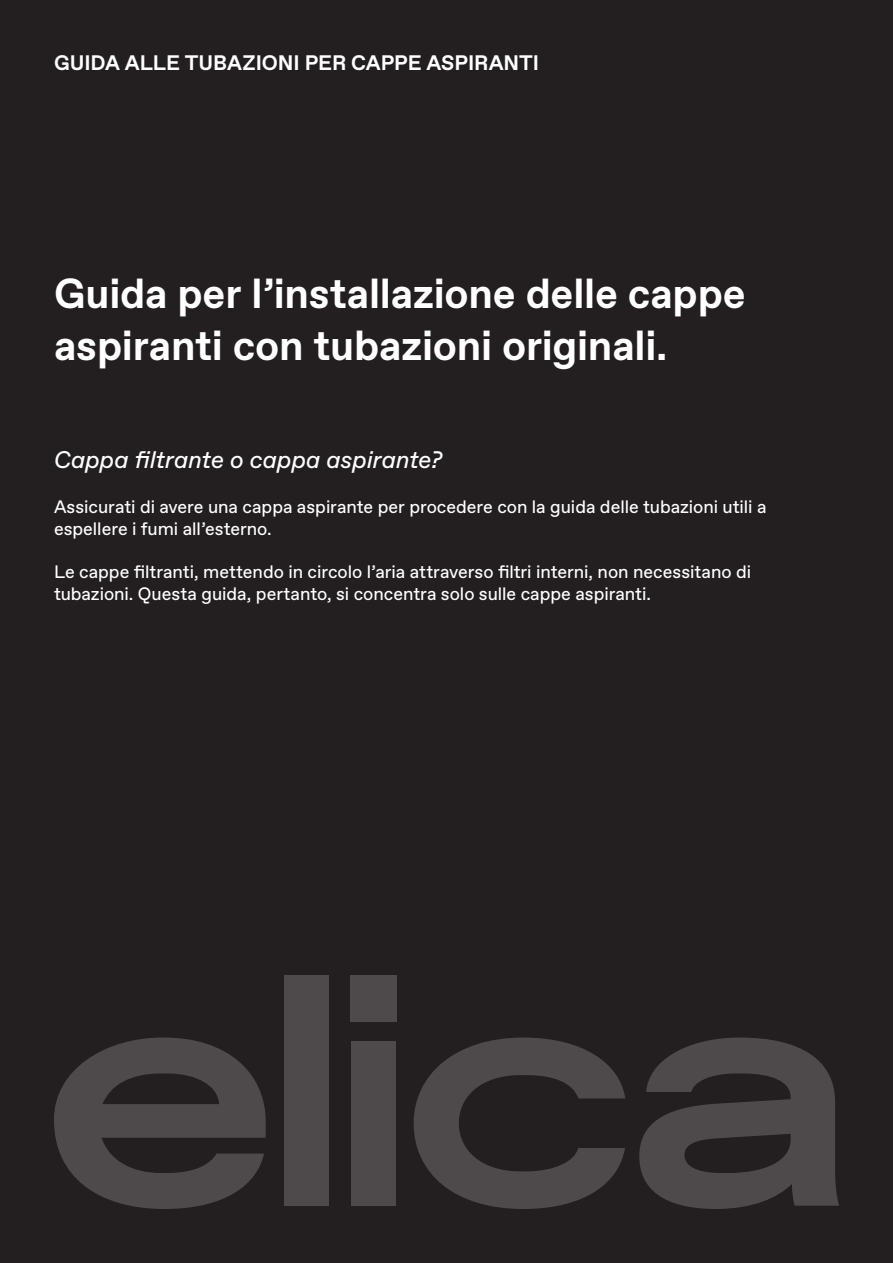
<style>
.page{position:relative;width:893px;height:1263px;background:#231f20}
.page>*{position:absolute;margin:0;border:0;box-sizing:border-box;transform-origin:0 0}
.t1{font:700 42px/52.5px "Elica Favorit";letter-spacing:-.005em;color:#fff}
.t2{font:italic 24px "Elica Favorit";letter-spacing:-.005em;color:#fff}
.t3{font:700 21px "Elica Favorit";letter-spacing:-.005em;color:#fff}
.t4{font:18px "Elica Favorit";color:#fff}
</style>
<div class="page">
<svg style="left:54px;top:1037px;width:212px;height:172px"></svg>
<div style="left:285px;top:975px;width:44px;height:231px;background:#4e4a4b"></div>
<div style="left:351px;top:1041px;width:45px;height:165px;background:#4e4a4b"></div>
<svg style="left:414px;top:1037px;width:211px;height:172px"></svg>
<svg style="left:639px;top:1037px;width:200px;height:172px"></svg>
<div style="left:350px;top:975px;width:47px;height:46px;background:#4e4a4b"></div>
<p class="t3" style="left:54px;top:48px;width:487px">GUIDA ALLE TUBAZIONI PER CAPPE ASPIRANTI</p>
<p class="t1" style="left:54px;top:267px;width:693px">Guida per l’installazione delle cappe aspiranti con tubazioni originali.</p>
<p class="t2" style="left:54px;top:444px;width:390px">Cappa filtrante o cappa aspirante?</p>
<p class="t4" style="left:54px;top:495px;width:714px">Assicurati di avere una cappa aspirante per procedere con la guida delle tubazioni utili a</p>
<p class="t4" style="left:54px;top:517px;width:219px">espellere i fumi all’esterno.</p>
<p class="t4" style="left:54px;top:560px;width:699px">Le cappe filtranti, mettendo in circolo l’aria attraverso filtri interni, non necessitano di</p>
<p class="t4" style="left:54px;top:581px;width:598px">tubazioni. Questa guida, pertanto, si concentra solo sulle cappe aspiranti.</p>
</div>
